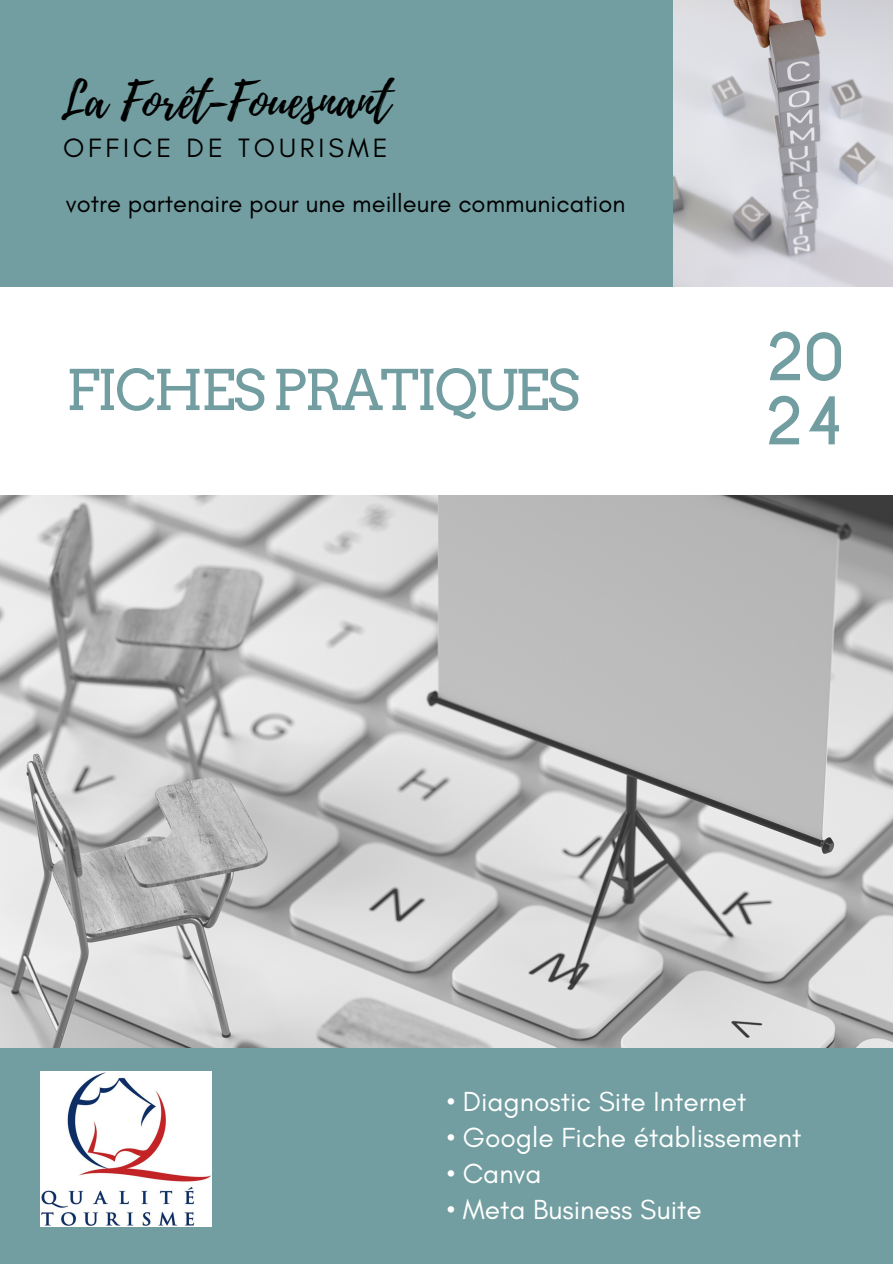
<style>
.page{position:relative;width:893px;height:1264px;background:#fff}
.page>*{position:absolute;margin:0;border:0;box-sizing:border-box;transform-origin:0 0}
.t1{font:700 61.5px/64.2px "Caviar Dreams";color:#729ea1}
.t2{font:55.65px "Arvo";letter-spacing:-.05em;color:#729ea1}
.t3{font:49.5px "Playlist Script";color:#000}
.t4{font:28.2px "Glacial Indifference";color:#fff}
.t5{font:27px "Glacial Indifference";letter-spacing:.145em;color:#000}
.t6{font:25.5px "Glacial Indifference";color:#000}
</style>
<div class="page">
<div style="left:0;top:0;width:892px;height:1263px;background:#729ea1"></div>
<img style="left:0;top:495px;width:892px;height:551px">
<img style="left:673px;top:0;width:219px;height:288px">
<div style="left:0;top:288px;width:892px;height:207px;background:#fff"></div>
<img style="left:40px;top:1071px;width:171px;height:155px">
<p class="t3" style="left:61px;top:65px;width:331px">La Forêt-Fouesnant</p>
<p class="t5" style="left:63px;top:131px;width:326px">OFFICE DE TOURISME</p>
<p class="t6" style="left:66px;top:187px;width:561px">votre partenaire pour une meilleure communication</p>
<p class="t2" style="left:66px;top:356px;width:515px">FICHES PRATIQUES</p>
<p class="t1" style="left:764px;top:327px;width:81px">20<br>24</p>
<p class="t4" style="left:446px;top:1084px;width:301px">• Diagnostic Site Internet</p>
<h2 class="t4" style="left:446px;top:1120px;width:356px">• Google Fiche établissement</h2>
<h1 class="t4" style="left:446px;top:1156px;width:96px">• Canva</h1>
<p class="t4" style="left:446px;top:1192px;width:256px">• Meta Business Suite</p>
</div>
